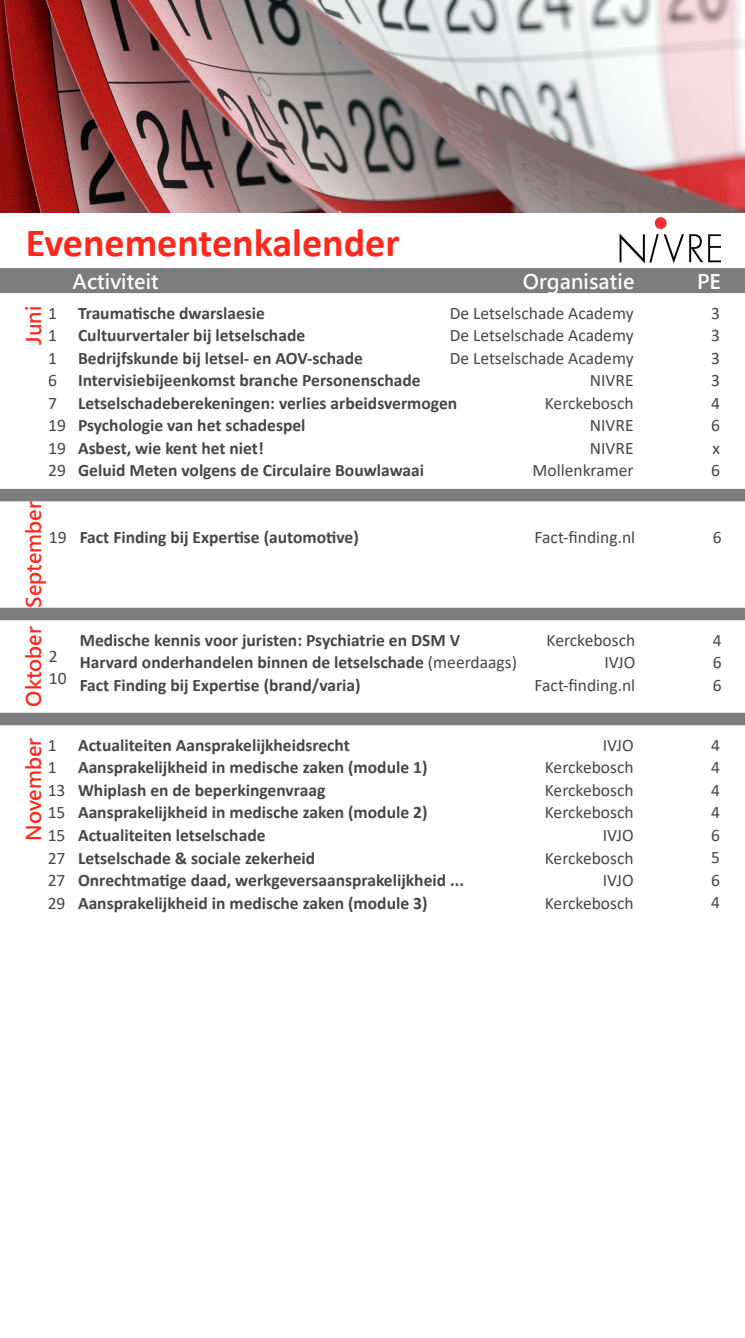
<style>
.page{position:relative;width:745px;height:1338px;background:#fff}
.page>*{position:absolute;margin:0;border:0;box-sizing:border-box;transform-origin:0 0}
.t1{font:700 40px "Calibri";color:#ff281b}
.t2{font:20px "Microsoft Jheng Hei UI Bold";color:#ff281b}
.t3{font:20px "Microsoft Jheng Hei UI Bold";color:#fff}
.t4{font:700 17.5px "Calibri";color:#464646}
.t5{font:17.5px/22.5px "Calibri";color:#464646}
.s1{font-weight:400}
</style>
<div class="page">
<img style="left:1px;top:0;width:743px;height:213px">
<div style="left:0;top:268px;width:744px;height:25px;background:#7d7d7d"></div>
<img style="left:619px;top:217px;width:101px;height:47px">
<div style="left:0;top:607px;width:744px;height:13px;background:#7d7d7d"></div>
<div style="left:0;top:489px;width:744px;height:12px;background:#7d7d7d"></div>
<div style="left:0;top:712px;width:744px;height:13px;background:#7d7d7d"></div>
<p class="t1" style="left:26px;top:214px;width:375px">Evenementenkalender</p>
<p class="t3" style="left:73px;top:269px;width:88px">Activiteit</p>
<p class="t3" style="left:522px;top:269px;width:113px">Organisatie</p>
<p class="t3" style="left:696px;top:269px;width:25px">PE</p>
<p class="t4" style="left:78px;top:300px;width:188px">Traumatische dwarslaesie</p>
<p class="t4" style="left:78px;top:323px;width:228px">Cultuurvertaler bij letselschade</p>
<p class="t4" style="left:78px;top:345px;width:286px">Bedrijfskunde bij letsel- en AOV-schade</p>
<p class="t4" style="left:78px;top:368px;width:344px">Intervisiebijeenkomst branche Personenschade</p>
<p class="t4" style="left:78px;top:390px;width:380px">Letselschadeberekeningen: verlies arbeidsvermogen</p>
<p class="t4" style="left:78px;top:413px;width:229px">Psychologie van het schadespel</p>
<p class="t4" style="left:78px;top:435px;width:187px">Asbest, wie kent het niet!</p>
<p class="t4" style="left:78px;top:458px;width:347px">Geluid Meten volgens de Circulaire Bouwlawaai</p>
<p class="t5" style="left:449px;top:301px;width:185px">De Letselschade Academy</p>
<p class="t5" style="left:449px;top:324px;width:185px">De Letselschade Academy</p>
<p class="t5" style="left:449px;top:346px;width:185px">De Letselschade Academy</p>
<p class="t5" style="left:589px;top:369px;width:45px">NIVRE</p>
<p class="t5" style="left:544px;top:391px;width:90px">Kerckebosch</p>
<p class="t5" style="left:589px;top:414px;width:45px">NIVRE</p>
<p class="t5" style="left:589px;top:436px;width:45px">NIVRE</p>
<p class="t5" style="left:532px;top:459px;width:103px">Mollenkramer</p>
<p class="t2" style="left:21px;top:344px;width:40px;rotate:-90deg">Juni</p>
<p class="t5" style="left:710px;top:301px;width:10px">3</p>
<p class="t5" style="left:710px;top:324px;width:10px">3</p>
<p class="t5" style="left:710px;top:346px;width:10px">3</p>
<p class="t5" style="left:710px;top:369px;width:10px">3</p>
<p class="t5" style="left:710px;top:391px;width:10px">4</p>
<p class="t5" style="left:710px;top:414px;width:10px">6</p>
<p class="t5" style="left:712px;top:436px;width:9px">x</p>
<p class="t5" style="left:710px;top:459px;width:10px">6</p>
<p class="t5" style="left:48px;top:301px;width:10px">1</p>
<p class="t5" style="left:48px;top:324px;width:10px">1</p>
<p class="t5" style="left:48px;top:346px;width:10px">1</p>
<p class="t5" style="left:48px;top:369px;width:10px">6</p>
<p class="t5" style="left:48px;top:391px;width:10px">7</p>
<p class="t5" style="left:48px;top:414px;width:19px">19<br>19</p>
<p class="t5" style="left:48px;top:459px;width:19px">29</p>
<p class="t2" style="left:21px;top:607px;width:108px;rotate:-90deg">September</p>
<p class="t5" style="left:49px;top:525px;width:19px">19</p>
<p class="t2" style="left:21px;top:706px;width:82px;rotate:-90deg">Oktober</p>
<p class="t5" style="left:49px;top:644px;width:10px">2</p>
<p class="t5" style="left:49px;top:667px;width:19px">10</p>
<p class="t4" style="left:80px;top:525px;width:280px">Fact Finding bij Expertise (automotive)</p>
<p class="t4" style="left:80px;top:627px;width:381px">Medische kennis voor juristen: Psychiatrie en DSM V</p>
<p class="t4" style="left:80px;top:650px;width:438px">Harvard onderhandelen binnen de letselschade <span class="s1">(meerdaags)</span></p>
<p class="t4" style="left:80px;top:672px;width:282px">Fact Finding bij Expertise (brand/varia)</p>
<p class="t2" style="left:21px;top:840px;width:104px;rotate:-90deg">November</p>
<p class="t5" style="left:48px;top:733px;width:10px">1</p>
<p class="t5" style="left:48px;top:756px;width:10px">1</p>
<p class="t5" style="left:48px;top:778px;width:19px">13</p>
<p class="t5" style="left:48px;top:801px;width:19px">15</p>
<p class="t5" style="left:48px;top:823px;width:19px">15</p>
<p class="t5" style="left:48px;top:846px;width:19px">27</p>
<p class="t5" style="left:48px;top:868px;width:19px">27</p>
<p class="t5" style="left:48px;top:891px;width:19px">29</p>
<p class="t4" style="left:78px;top:733px;width:273px">Actualiteiten Aansprakelijkheidsrecht</p>
<p class="t4" style="left:78px;top:755px;width:351px">Aansprakelijkheid in medische zaken (module 1)</p>
<p class="t4" style="left:78px;top:778px;width:248px">Whiplash en de beperkingenvraag</p>
<p class="t4" style="left:78px;top:800px;width:351px">Aansprakelijkheid in medische zaken (module 2)</p>
<p class="t4" style="left:78px;top:823px;width:189px">Actualiteiten letselschade</p>
<p class="t4" style="left:78px;top:845px;width:239px">Letselschade &amp; sociale zekerheid</p>
<p class="t4" style="left:78px;top:868px;width:387px">Onrechtmatige daad, werkgeversaansprakelijkheid ...</p>
<p class="t4" style="left:78px;top:890px;width:351px">Aansprakelijkheid in medische zaken (module 3)</p>
<p class="t5" style="left:534px;top:525px;width:102px">Fact-finding.nl</p>
<p class="t5" style="left:546px;top:628px;width:90px">Kerckebosch</p>
<p class="t5" style="left:604px;top:651px;width:32px">IVJO</p>
<p class="t5" style="left:534px;top:673px;width:102px">Fact-finding.nl</p>
<p class="t5" style="left:602px;top:733px;width:32px">IVJO</p>
<p class="t5" style="left:544px;top:756px;width:90px">Kerckebosch</p>
<p class="t5" style="left:544px;top:778px;width:90px">Kerckebosch</p>
<p class="t5" style="left:544px;top:801px;width:90px">Kerckebosch</p>
<p class="t5" style="left:602px;top:823px;width:32px">IVJO</p>
<p class="t5" style="left:544px;top:846px;width:90px">Kerckebosch</p>
<p class="t5" style="left:602px;top:868px;width:32px">IVJO</p>
<p class="t5" style="left:544px;top:891px;width:90px">Kerckebosch</p>
<p class="t5" style="left:712px;top:525px;width:10px">6</p>
<p class="t5" style="left:712px;top:628px;width:10px">4</p>
<p class="t5" style="left:712px;top:651px;width:10px">6</p>
<p class="t5" style="left:712px;top:673px;width:10px">6</p>
<p class="t5" style="left:710px;top:733px;width:10px">4</p>
<p class="t5" style="left:710px;top:756px;width:10px">4</p>
<p class="t5" style="left:710px;top:778px;width:10px">4</p>
<p class="t5" style="left:710px;top:801px;width:10px">4</p>
<p class="t5" style="left:710px;top:823px;width:10px">6</p>
<p class="t5" style="left:710px;top:846px;width:10px">5</p>
<p class="t5" style="left:710px;top:868px;width:10px">6</p>
<p class="t5" style="left:710px;top:891px;width:10px">4</p>
</div>
